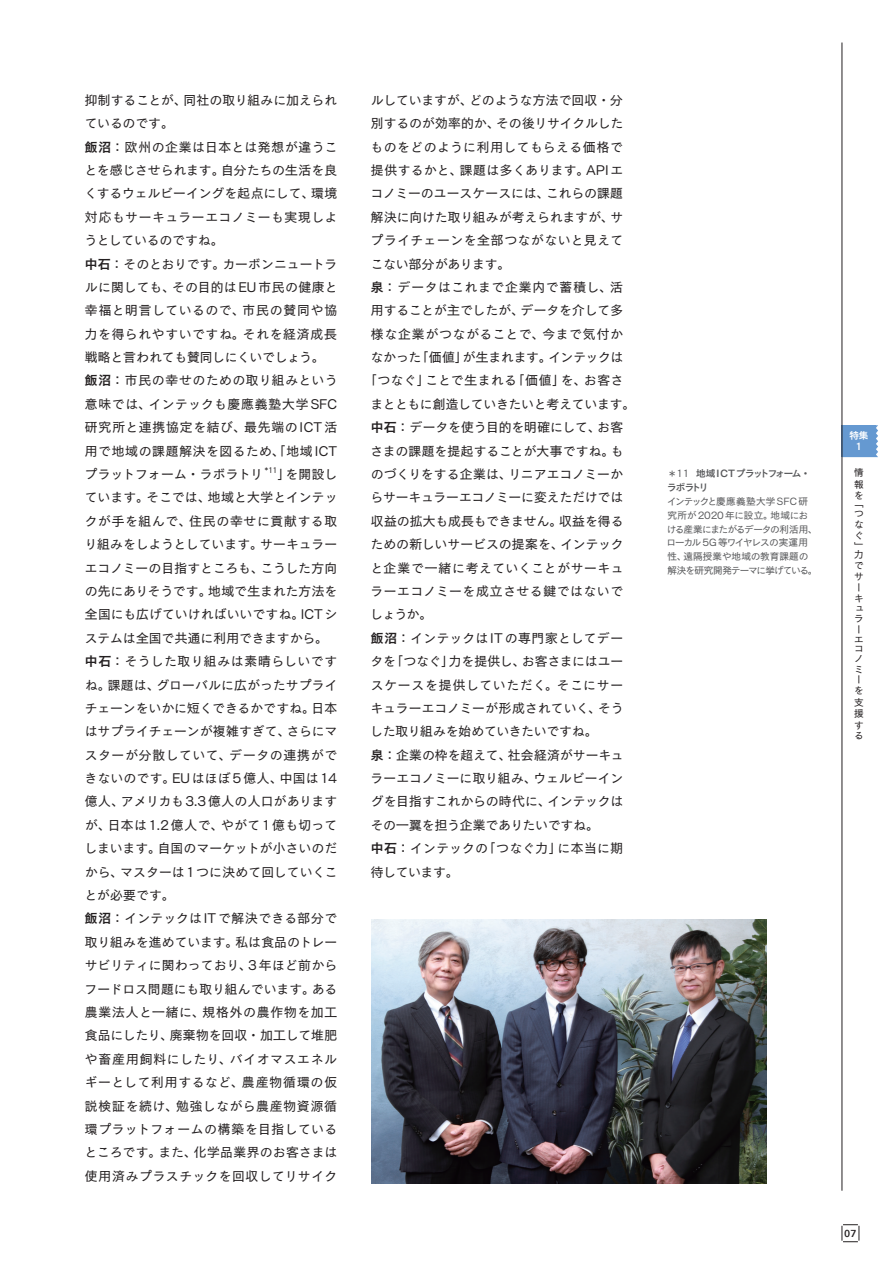
<style>
.page{position:relative;width:893px;height:1263px;background:#fff}
.page>*{position:absolute;margin:0;border:0;box-sizing:border-box;transform-origin:0 0}
.vol12_特集1_本文12Q{font:12.75px/23.4px "New Cezanne Pro M";letter-spacing:.015em;color:#231f20;text-align:justify}
.vol12_特集1_本文12Q-2{font:12.75px "New Cezanne Pro M";letter-spacing:-.015em;color:#231f20}
.vol12_特集1_本文12Q-3{font:12.75px "New Cezanne Pro M";letter-spacing:.035em;color:#231f20}
.vol12_特集1_本文12Q-4{font:12.75px "New Cezanne Pro M";letter-spacing:-.01em;color:#231f20}
.vol12_特集1_本文12Q-5{font:12.75px "New Cezanne Pro M";letter-spacing:.055em;color:#231f20}
.vol12_特集1_本文12Q-6{font:12.75px "New Cezanne Pro M";letter-spacing:.06em;color:#231f20}
.t1{font:600 10.05px "Avenir Next";color:#231f20}
.特集_注釈{font:9.6px/13.8px "New Cezanne Pro M";letter-spacing:-.025em;color:#57585a}
.t2{font:9.6px/10.6px "New Cezanne Pro M";color:#231f20}
.特集_注釈-2{font:9.6px/13.8px "New Cezanne Pro DB";letter-spacing:-.105em;color:#57585a}
.t3{font:9.6px "New Cezanne Pro DB";color:#fff}
.vol12_特集1_本文12Q-7{font:7.5px "New Cezanne Pro M";color:#231f20}
.s1{font-family:"New Cezanne Pro DB"}
.s2{font-family:"New Cezanne Pro M"}
</style>
<div class="page">
<svg style="left:876px;top:425px;width:2px;height:32px"></svg>
<div style="left:842px;top:425px;width:34px;height:32px;background:#6599d1"></div>
<hr style="left:842px;top:43px;width:1px;height:1148px;background:#231f20">
<img style="left:371px;top:919px;width:395px;height:264px">
<svg style="left:842px;top:1224px;width:18px;height:18px"></svg>
<p class="vol12_特集1_本文12Q" style="left:85px;top:87px;width:254px">抑制することが、同社の取り組みに加えられているのです。</p>
<p class="vol12_特集1_本文12Q" style="left:84px;top:133px;width:254px"><span class="s1">飯沼</span>：欧州の企業は日本とは発想が違うことを感じさせられます。自分たちの生活を良くするウェルビーイングを起点にして、環境対応もサーキュラーエコノミーも実現しようとしているのですね。</p>
<p class="vol12_特集1_本文12Q" style="left:85px;top:250px;width:254px"><span class="s1">中石</span>：そのとおりです。カーボンニュートラルに関しても、その目的はEU市民の健康と幸福と明言しているので、市民の賛同や協力を得られやすいですね。それを経済成長戦略と言われても賛同しにくいでしょう。</p>
<p class="vol12_特集1_本文12Q" style="left:85px;top:367px;width:254px"><span class="s1">飯沼</span>：市民の幸せのための取り組みという意味では、インテックも慶應義塾大学 SFC研究所と連携協定を結び、最先端のICT 活用で地域の課題解決を図るため、「地域ICTプラットフォーム・ラボラトリ</p>
<p class="vol12_特集1_本文12Q-7" style="left:264px;top:463px;width:15px">*11</p>
<p class="vol12_特集1_本文12Q" style="left:84px;top:461px;width:255px;text-indent:193px">」を開設しています。そこでは、地域と大学とインテックが手を組んで、住民の幸せに貢献する取り組みをしようとしています。サーキュラーエコノミーの目指すところも、こうした方向の先にありそうです。地域で生まれた方法を全国にも広げていければいいですね。ICTシステムは全国で共通に利用できますから。</p>
<p class="vol12_特集1_本文12Q" style="left:84px;top:648px;width:254px"><span class="s1">中石</span>：そうした取り組みは素晴らしいですね。課題は、グローバルに広がったサプライチェーンをいかに短くできるかですね。日本はサプライチェーンが複雑すぎて、さらにマスターが分散していて、データの連携ができないのです。EUはほぼ5億人、中国は14億人、アメリカも3.3億人の人口がありますが、日本は1.2 億人で、やがて1億も切ってしまいます。自国のマーケットが小さいのだから、マスターは1つに決めて回していくことが必要です。</p>
<p class="vol12_特集1_本文12Q" style="left:84px;top:905px;width:254px"><span class="s1">飯沼</span>：インテックはITで解決できる部分で取り組みを進めています。私は食品のトレーサビリティに関わっており、3年ほど前からフードロス問題にも取り組んでいます。ある農業法人と一緒に、規格外の農作物を加工食品にしたり、廃棄物を回収・加工して堆肥や畜産用飼料にしたり、バイオマスエネルギーとして利用するなど、農産物循環の仮説検証を続け、勉強しながら農産物資源循環プラットフォームの構築を目指しているところです。また、化学品業界のお客さまは使用済みプラスチックを回収してリサイク</p>
<p class="vol12_特集1_本文12Q" style="left:370px;top:87px;width:254px">ルしていますが、どのような方法で回収・分別するのが効率的か、その後リサイクルしたものをどのように利用してもらえる価格で提供するかと、課題は多くあります。APIエコノミーのユースケースには、これらの課題解決に向けた取り組みが考えられますが、サプライチェーンを全部つながないと見えてこない部分があります。</p>
<p class="vol12_特集1_本文12Q-5" style="left:371px;top:276px;width:254px"><span class="s1">泉</span>：データはこれまで企業内で蓄積し、活</p>
<p class="vol12_特集1_本文12Q" style="left:371px;top:297px;width:254px">用することが主でしたが、データを介して多</p>
<p class="vol12_特集1_本文12Q-6" style="left:371px;top:323px;width:254px">様な企業がつながることで、今まで気付か</p>
<p class="vol12_特集1_本文12Q-2" style="left:371px;top:346px;width:254px">なかった「価値」が生まれます。インテックは</p>
<p class="vol12_特集1_本文12Q-3" style="left:364px;top:369px;width:261px">「つなぐ」ことで生まれる「価値」を、お客さ</p>
<p class="vol12_特集1_本文12Q-4" style="left:371px;top:393px;width:266px">まとともに創造していきたいと考えています。</p>
<p class="vol12_特集1_本文12Q" style="left:370px;top:414px;width:255px"><span class="s1">中石</span>：データを使う目的を明確にして、お客さまの課題を提起することが大事ですね。ものづくりをする企業は、リニアエコノミーからサーキュラーエコノミーに変えただけでは収益の拡大も成長もできません。収益を得るための新しいサービスの提案を、インテックと企業で一緒に考えていくことがサーキュラーエコノミーを成立させる鍵ではないでしょうか。</p>
<p class="vol12_特集1_本文12Q" style="left:370px;top:625px;width:255px"><span class="s1">飯沼</span>：インテックはITの専門家としてデータを「つなぐ」力を提供し、お客さまにはユースケースを提供していただく。そこにサーキュラーエコノミーが形成されていく、そうした取り組みを始めていきたいですね。</p>
<p class="vol12_特集1_本文12Q" style="left:371px;top:741px;width:254px"><span class="s1">泉</span>：企業の枠を超えて、社会経済がサーキュラーエコノミーに取り組み、ウェルビーイングを目指すこれからの時代に、インテックはその一翼を担う企業でありたいですね。</p>
<p class="vol12_特集1_本文12Q" style="left:371px;top:835px;width:254px"><span class="s1">中石</span>：インテックの「つなぐ力」に本当に期待しています。</p>
<p class="特集_注釈-2" style="left:667px;top:465px;width:145px"><span class="s2">＊11　</span>地域 ICTプラットフォーム・ラボラトリ</p>
<p class="特集_注釈" style="left:666px;top:493px;width:152px">インテックと慶應義塾大学SFC研究所が 2020 年に設立。地域における産業にまたがるデータの利活用、ローカル 5G 等ワイヤレスの実運用性、遠隔授業や地域の教育課題の解決を研究開発テーマに挙げている。</p>
<p class="t3" style="left:849px;top:427px;width:21px">特集</p>
<p class="t3" style="left:854px;top:438px;width:11px">１</p>
<p class="t2" style="left:854px;top:466px;width:11px;line-height:11.4px;text-align:justify">情報を</p>
<p class="t2" style="left:854px;top:496px;width:11px;text-align:justify">「つなぐ」</p>
<p class="t2" style="left:854px;top:548px;width:11px">力でサーキ</p>
<p class="t2" style="left:854px;top:602px;width:10px;line-height:9.9px">ュラ</p>
<p class="t2" style="left:854px;top:622px;width:11px">ーエコノミーを支援する</p>
<p class="t1" style="left:844px;top:1225px;width:14px">07</p>
</div>
